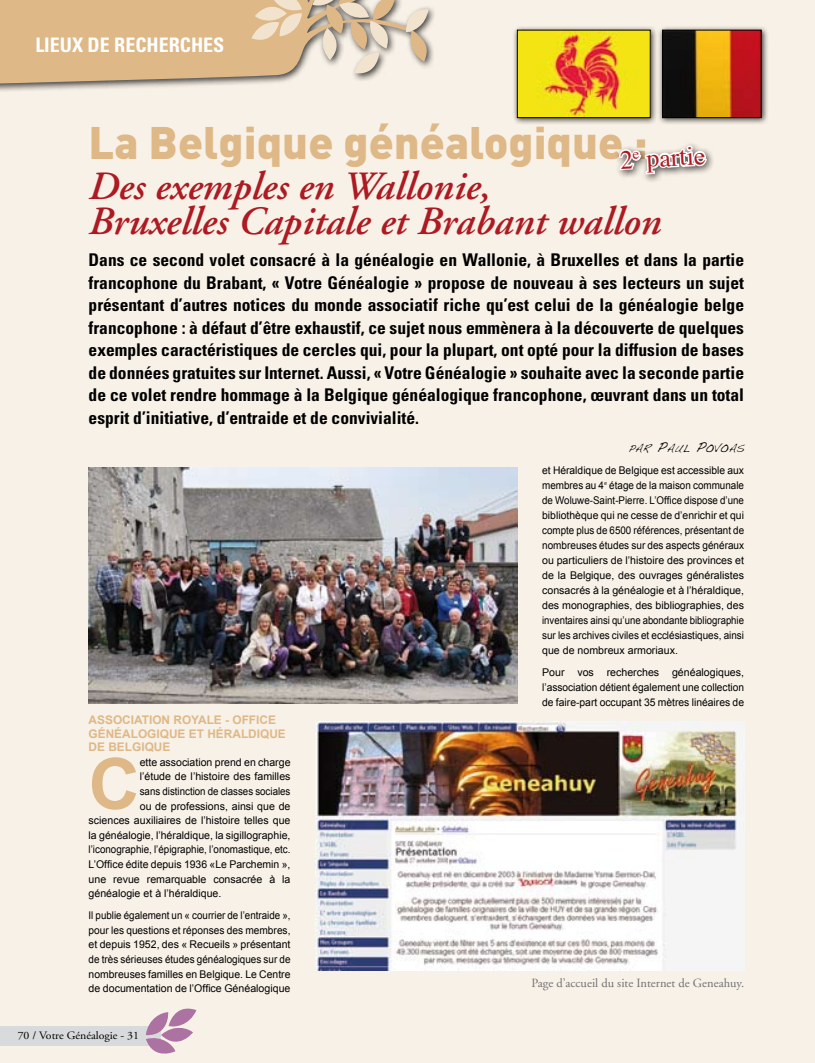
<style>
.page{position:relative;width:815px;height:1063px;background:#f8f1e7}
.page>*{position:absolute;margin:0;border:0;box-sizing:border-box;transform-origin:0 0}
.t1{font:700 70.88px "Arial";color:#deb887}
.t2{font:900 45px "DIN";color:#deb887}
.t3{font:italic 600 40px/35px "Adobe Garamond";color:#ad1a22}
.t4{font:26px "Times";color:#ad1a22}
.t5{font:700 condensed 20px "Univers";color:#fff}
.t6{font:700 condensed 17.5px/22.5px "Univers";color:#000;text-align:justify}
.t7{font:12.5px "Adobe Garamond";color:#707173}
.t8{font:700 11.88px/13.4px "Arial";color:#deb887}
.t9{font:11.25px "Adobe Garamond Pro";color:#000;scale:1.05 1}
.t10{font:10.62px/15px "Arial";color:#000;text-align:justify}
.t11{font:10.62px/14.6px "Arial";color:#000;text-align:justify;scale:.92 1}
.t12{font:10.5px "Handwriting Dakota";color:#000}
.s1{font-size:15px}
</style>
<div class="page">
<div style="left:0;top:1026px;width:160px;height:19px;background:#d9dadb"></div>
<svg style="left:146px;top:1008px;width:50px;height:46px"></svg>
<div style="left:0;top:0;width:437px;height:92px;background:#000;opacity:.75"></div>
<svg style="left:0;top:0;width:421px;height:84px;background:#dbba8f"></svg>
<svg style="left:405px;top:8px;width:29px;height:54px"></svg>
<svg style="left:312px;top:0;width:83px;height:77px"></svg>
<svg style="left:251px;top:0;width:51px;height:46px;background:#e7cba8"></svg>
<div style="left:657px;top:25px;width:111px;height:100px;background:#000;opacity:.75"></div>
<img style="left:664px;top:32px;width:95px;height:84px">
<div style="left:662px;top:30px;width:99px;height:88px;border:1px solid #000"></div>
<div style="left:512px;top:25px;width:146px;height:100px;background:#000;opacity:.75"></div>
<img style="left:519px;top:32px;width:130px;height:84px">
<div style="left:517px;top:30px;width:134px;height:88px;border:1px solid #000"></div>
<div style="left:613px;top:140px;width:101px;height:42px;background:#000;opacity:.75"></div>
<svg style="left:617px;top:33px;width:92px;height:149px"></svg>
<img style="left:89px;top:468px;width:428px;height:235px">
<img style="left:315px;top:721px;width:429px;height:249px">
<h3 class="t5" style="left:35px;top:33px;width:188px">Lieux de rech erch es</h3>
<h2 class="t2" style="left:89px;top:113px;width:561px">La Belgique généalogique :</h2>
<h3 class="t3" style="left:89px;top:170px;width:575px">Des exemples en Wallonie,<br>Bruxelles Capitale et Brabant wallon</h3>
<p class="t6" style="left:89px;top:249px;width:657px">Dans ce second volet consacré à la généalogie en Wallonie, à Bruxelles et dans la partie francophone du Brabant, « Votre Généalogie » propose de nouveau à ses lecteurs un sujet présentant d’autres notices du monde associatif riche qu’est celui de la généalogie belge francophone : à défaut d’être exhaustif, ce sujet nous emmènera à la découverte de quelques exemples caractéristiques de cercles qui, pour la plupart, ont opté pour la diffusion de bases de données gratuites sur Internet. Aussi, « Votre Généalogie » souhaite avec la seconde partie de ce volet rendre hommage à la Belgique généalogique francophone, œuvrant dans un total esprit d’initiative, d’entraide et de convivialité.</p>
<h3 class="t4" style="left:619px;top:136px;width:87px;rotate:-3deg">2<sup>e</sup> partie</h3>
<p class="t12" style="left:628px;top:442px;width:117px">PAR <span class="s1">P</span>AUL <span class="s1">P</span>OVOAS</p>
<p class="t8" style="left:89px;top:714px;width:199px">ASSOCIATION ROYALE - OFFICE<br>GÉNÉALOGIQUE ET HÉRALDIQUE<br>DE BELGIQUE</p>
<h1 class="t1" style="left:89px;top:744px;width:46px">C</h1>
<p class="t10" style="left:140px;top:755px;width:152px">ette association prend en charge</p>
<p class="t10" style="left:140px;top:769px;width:152px">l’étude de l’histoire des familles</p>
<p class="t11" style="left:140px;top:784px;width:165px">sans distinction de classes sociales</p>
<p class="t10" style="left:140px;top:798px;width:152px">ou de professions, ainsi que de</p>
<p class="t10" style="left:89px;top:813px;width:203px">sciences auxiliaires de l’histoire telles que</p>
<p class="t10" style="left:89px;top:828px;width:203px">la généalogie, l’héraldique, la sigillographie,</p>
<p class="t11" style="left:89px;top:842px;width:221px">l’iconographie, l’épigraphie, l’onomastique, etc.</p>
<p class="t10" style="left:89px;top:857px;width:203px">L’Office édite depuis 1936 «Le Parchemin »,</p>
<p class="t10" style="left:89px;top:871px;width:203px">une revue remarquable consacrée à la</p>
<p class="t10" style="left:89px;top:886px;width:134px">généalogie et à l’héraldique.</p>
<p class="t11" style="left:89px;top:908px;width:221px">Il publie également un « courrier de l’entraide », pour les questions et réponses des membres, et depuis 1952, des « Recueils » présentant de très sérieuses études généalogiques sur de nombreuses familles en Belgique. Le Centre de documentation de l’Office Généalogique</p>
<p class="t9" style="left:18px;top:1028px;width:117px">70 / Votre Généalogie - 31</p>
<p class="t10" style="left:542px;top:463px;width:203px">et Héraldique de Belgique est accessible aux membres au 4<sup>e</sup> étage de la maison communale de Woluwe-Saint-Pierre. L’Office dispose d’une bibliothèque qui ne cesse de d’enrichir et qui compte plus de 6500 références, présentant de nombreuses études sur des aspects généraux ou particuliers de l’histoire des provinces et de la Belgique, des ouvrages généralistes consacrés à la généalogie et à l’héraldique, des monographies, des bibliographies, des inventaires ainsi qu’une abondante bibliographie sur les archives civiles et ecclésiastiques, ainsi que de nombreux armoriaux.</p>
<p class="t10" style="left:542px;top:665px;width:203px">Pour vos recherches généalogiques, l’association détient également une collection de faire-part occupant 35 mètres linéaires de</p>
<p class="t7" style="left:531px;top:976px;width:214px">Page d’accueil du site Internet de Geneahuy.</p>
</div>
